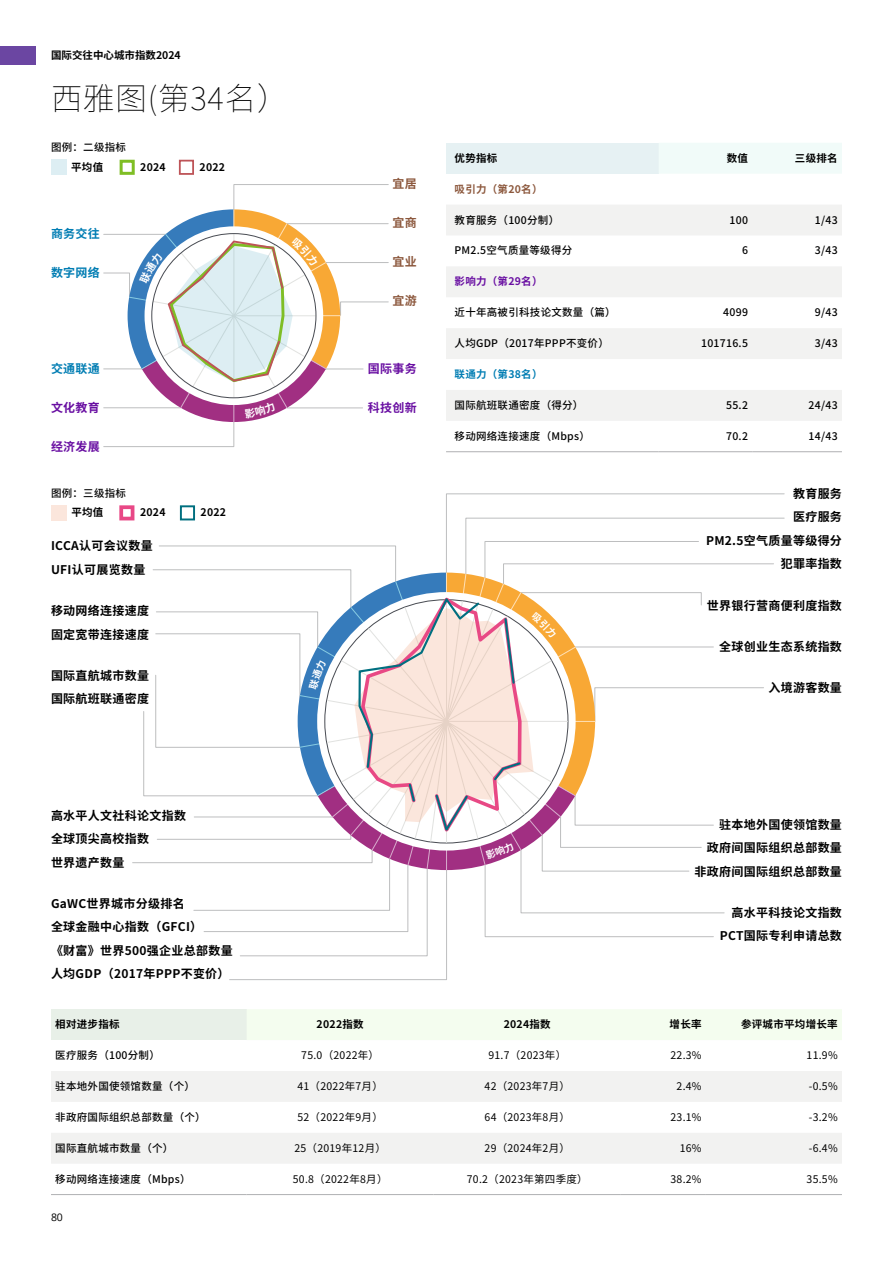
<style>
.page{position:relative;width:893px;height:1263px;background:#fff}
.page>*{position:absolute;margin:0;border:0;box-sizing:border-box;transform-origin:0 0}
.城市画像-标题{font:100 31.5px "Noto Sans CJK";letter-spacing:.025em;color:#000}
.t1{font:700 12px/23.4px "Noto Sans CJK";letter-spacing:.025em;color:#000}
.t2{font:700 12px "Noto Sans CJK";letter-spacing:.025em;color:#690fa2}
.t3{font:700 12px "Noto Sans CJK";letter-spacing:.025em;color:#007db3}
.t4{font:700 12px "Noto Sans CJK";letter-spacing:.025em;color:#8c583d}
.优势指标-右列{font:10.5px "Noto Sans CJK";letter-spacing:.025em;color:#000}
.优势指标-2列{font:500 10.5px "Noto Sans CJK";letter-spacing:.025em;color:#000}
.优势指标-头行-右{font:700 10.5px "Noto Sans CJK";letter-spacing:.025em;color:#000}
.优势指标-右列-2{font:500 10.5px "Noto Sans CJK";letter-spacing:.025em;color:#000}
.优势指标-头行-右-2{font:700 10.5px "Noto Sans CJK";color:#000}
.优势指标-头行-左{font:700 10.5px "Noto Sans CJK";letter-spacing:.025em;color:#000}
.优势指标-左列{font:700 10.5px "Noto Sans CJK";letter-spacing:.025em;color:#8c583d}
.优势指标-左列-2{font:700 10.5px "Noto Sans CJK";letter-spacing:.025em;color:#690fa2}
.优势指标-左列-3{font:700 10.5px "Noto Sans CJK";letter-spacing:.025em;color:#007db3}
.t5{font:10.5px "Open Sans";color:#000}
</style>
<div class="page">
<svg style="left:446px;top:493px;width:339px;height:24px"></svg>
<div style="left:51px;top:505px;width:15px;height:15px;background:#fbe6dc"></div>
<div style="left:119px;top:505px;width:15px;height:15px;border:4px solid #e84886"></div>
<div style="left:180px;top:505px;width:15px;height:15px;border:2px solid #006f7f"></div>
<div style="left:120px;top:160px;width:15px;height:15px;border:3px solid #7fbe25"></div>
<div style="left:51px;top:160px;width:15px;height:15px;background:#ddeef3"></div>
<div style="left:179px;top:160px;width:15px;height:15px;border:2px solid #be5458"></div>
<div style="left:51px;top:1009px;width:196px;height:31px;background:#e8f0e8"></div>
<div style="left:247px;top:1009px;width:595px;height:31px;background:#f4fdef"></div>
<svg style="left:51px;top:1071px;width:791px;height:92px;fill:#f2f2f1"></svg>
<hr style="left:51px;top:1194px;width:196px;height:1px;background:#afb0b2">
<hr style="left:247px;top:1194px;width:187px;height:1px;background:#afb0b2">
<hr style="left:434px;top:1194px;width:187px;height:1px;background:#afb0b2">
<hr style="left:621px;top:1194px;width:85px;height:1px;background:#afb0b2">
<hr style="left:706px;top:1194px;width:136px;height:1px;background:#afb0b2">
<div style="left:446px;top:143px;width:213px;height:31px;background:#e6f1f3"></div>
<div style="left:659px;top:143px;width:183px;height:30px;background:#f1fbf9"></div>
<svg style="left:446px;top:205px;width:396px;height:216px;fill:#f2f2f1"></svg>
<hr style="left:446px;top:451px;width:213px;height:1px;background:#afb0b2">
<hr style="left:659px;top:451px;width:93px;height:1px;background:#afb0b2">
<hr style="left:752px;top:451px;width:90px;height:1px;background:#afb0b2">
<div style="left:0;top:47px;width:36px;height:18px;background:#6b46a2"></div>
<svg style="left:103px;top:184px;width:286px;height:263px"></svg>
<svg style="left:132px;top:517px;width:653px;height:463px"></svg>
<p class="优势指标-头行-右-2" style="left:51px;top:50px;width:131px">国际交往中心城市指数2024</p>
<p class="城市画像-标题" style="left:51px;top:81px;width:239px">西雅图(第34名）</p>
<p class="优势指标-2列" style="left:51px;top:141px;width:77px">图例：二级指标</p>
<p class="优势指标-头行-右" style="left:71px;top:161px;width:34px">平均值</p>
<p class="优势指标-头行-右" style="left:140px;top:161px;width:27px">2024</p>
<p class="优势指标-头行-右" style="left:200px;top:161px;width:27px">2022</p>
<p class="t3" style="left:51px;top:227px;width:50px">商务交往</p>
<p class="t3" style="left:51px;top:266px;width:50px">数字网络</p>
<p class="t3" style="left:51px;top:361px;width:50px">交通联通</p>
<p class="t2" style="left:51px;top:400px;width:50px">文化教育</p>
<p class="t2" style="left:51px;top:439px;width:50px">经济发展</p>
<p class="优势指标-2列" style="left:51px;top:487px;width:77px">图例：三级指标</p>
<p class="优势指标-头行-右" style="left:71px;top:507px;width:34px">平均值</p>
<p class="优势指标-头行-右" style="left:140px;top:507px;width:27px">2024</p>
<p class="优势指标-头行-右" style="left:201px;top:507px;width:27px">2022</p>
<p class="t1" style="left:51px;top:534px;width:103px">ICCA认可会议数量<br>UFI认可展览数量</p>
<p class="t1" style="left:51px;top:599px;width:100px">移动网络连接速度固定宽带连接速度</p>
<p class="t1" style="left:51px;top:664px;width:100px">国际直航城市数量国际航班联通密度</p>
<p class="t1" style="left:51px;top:804px;width:136px">高水平人文社科论文指数全球顶尖高校指数<br>世界遗产数量</p>
<p class="t1" style="left:51px;top:892px;width:183px">GaWC世界城市分级排名<br>全球金融中心指数（GFCI）<br>《财富》世界500强企业总部数量人均GDP（2017年PPP不变价）</p>
<p class="t4" style="left:392px;top:177px;width:26px">宜居</p>
<p class="t4" style="left:392px;top:216px;width:26px">宜商</p>
<p class="t4" style="left:392px;top:255px;width:26px">宜业</p>
<p class="t4" style="left:392px;top:294px;width:26px">宜游</p>
<p class="t2" style="left:368px;top:362px;width:50px">国际事务</p>
<p class="t2" style="left:368px;top:401px;width:50px">科技创新</p>
<p class="优势指标-头行-左" style="left:455px;top:152px;width:44px">优势指标</p>
<p class="优势指标-头行-右" style="left:727px;top:152px;width:23px">数值</p>
<p class="优势指标-头行-右" style="left:795px;top:152px;width:44px">三级排名</p>
<p class="优势指标-左列" style="left:455px;top:183px;width:89px">吸引力（第20名）</p>
<p class="优势指标-2列" style="left:455px;top:214px;width:106px">教育服务（100分制）</p>
<p class="优势指标-右列-2" style="left:729px;top:214px;width:20px">100</p>
<p class="优势指标-右列-2" style="left:815px;top:214px;width:24px">1/43</p>
<p class="优势指标-2列" style="left:455px;top:245px;width:119px">PM2.5空气质量等级得分</p>
<p class="优势指标-右列-2" style="left:742px;top:245px;width:7px">6</p>
<p class="优势指标-右列-2" style="left:815px;top:245px;width:24px">3/43</p>
<p class="优势指标-左列-2" style="left:455px;top:276px;width:89px">影响力（第29名）</p>
<p class="优势指标-2列" style="left:455px;top:306px;width:163px">近十年高被引科技论文数量（篇）</p>
<p class="优势指标-右列-2" style="left:723px;top:306px;width:26px">4099</p>
<p class="优势指标-右列-2" style="left:815px;top:306px;width:24px">9/43</p>
<p class="优势指标-2列" style="left:455px;top:337px;width:156px">人均GDP（2017年PPP不变价）</p>
<p class="优势指标-右列-2" style="left:701px;top:337px;width:48px">101716.5</p>
<p class="优势指标-右列-2" style="left:815px;top:337px;width:24px">3/43</p>
<p class="优势指标-左列-3" style="left:455px;top:368px;width:89px">联通力（第38名）</p>
<p class="优势指标-2列" style="left:455px;top:399px;width:130px">国际航班联通密度（得分）</p>
<p class="优势指标-右列-2" style="left:726px;top:399px;width:23px">55.2</p>
<p class="优势指标-右列-2" style="left:809px;top:399px;width:31px">24/43</p>
<p class="优势指标-2列" style="left:455px;top:430px;width:137px">移动网络连接速度（Mbps）</p>
<p class="优势指标-右列-2" style="left:726px;top:430px;width:23px">70.2</p>
<p class="优势指标-右列-2" style="left:809px;top:430px;width:31px">14/43</p>
<p class="t1" style="left:706px;top:482px;width:137px;text-align:right">教育服务<br>医疗服务<br>PM2.5空气质量等级得分犯罪率指数</p>
<p class="t1" style="left:707px;top:594px;width:136px">世界银行营商便利度指数</p>
<p class="t1" style="left:719px;top:635px;width:124px">全球创业生态系统指数</p>
<p class="t1" style="left:768px;top:677px;width:75px">入境游客数量</p>
<p class="t1" style="left:695px;top:813px;width:149px;text-align:right">驻本地外国使领馆数量<br>政府间国际组织总部数量非政府间国际组织总部数量</p>
<p class="t1" style="left:720px;top:901px;width:124px;text-align:right">高水平科技论文指数<br>PCT国际专利申请总数</p>
<p class="优势指标-头行-左" style="left:55px;top:1018px;width:66px">相对进步指标</p>
<p class="优势指标-头行-右" style="left:317px;top:1018px;width:49px">2022指数</p>
<p class="优势指标-头行-右" style="left:504px;top:1018px;width:49px">2024指数</p>
<p class="优势指标-头行-右" style="left:670px;top:1018px;width:34px">增长率</p>
<p class="优势指标-头行-右" style="left:741px;top:1018px;width:98px">参评城市平均增长率</p>
<p class="优势指标-2列" style="left:55px;top:1049px;width:106px">医疗服务（100分制）</p>
<p class="优势指标-右列" style="left:301px;top:1049px;width:79px">75.0（2022年）</p>
<p class="优势指标-右列" style="left:488px;top:1049px;width:79px">91.7（2023年）</p>
<p class="优势指标-右列" style="left:670px;top:1049px;width:33px">22.3%</p>
<p class="优势指标-右列" style="left:807px;top:1049px;width:33px">11.9%</p>
<p class="优势指标-2列" style="left:55px;top:1080px;width:141px">驻本地外国使领馆数量（个）</p>
<p class="优势指标-右列" style="left:297px;top:1080px;width:87px">41（2022年7月）</p>
<p class="优势指标-右列" style="left:485px;top:1080px;width:87px">42（2023年7月）</p>
<p class="优势指标-右列" style="left:677px;top:1080px;width:27px">2.4%</p>
<p class="优势指标-右列" style="left:809px;top:1080px;width:30px">-0.5%</p>
<p class="优势指标-2列" style="left:55px;top:1111px;width:152px">非政府国际组织总部数量（个）</p>
<p class="优势指标-右列" style="left:297px;top:1111px;width:87px">52（2022年9月）</p>
<p class="优势指标-右列" style="left:485px;top:1111px;width:87px">64（2023年8月）</p>
<p class="优势指标-右列" style="left:670px;top:1111px;width:33px">23.1%</p>
<p class="优势指标-右列" style="left:809px;top:1111px;width:30px">-3.2%</p>
<p class="优势指标-2列" style="left:55px;top:1142px;width:120px">国际直航城市数量（个）</p>
<p class="优势指标-右列" style="left:294px;top:1142px;width:93px">25（2019年12月）</p>
<p class="优势指标-右列" style="left:485px;top:1142px;width:87px">29（2024年2月）</p>
<p class="优势指标-右列" style="left:680px;top:1142px;width:23px">16%</p>
<p class="优势指标-右列" style="left:809px;top:1142px;width:30px">-6.4%</p>
<p class="优势指标-2列" style="left:55px;top:1173px;width:137px">移动网络连接速度（Mbps）</p>
<p class="优势指标-右列" style="left:293px;top:1173px;width:96px">50.8（2022年8月）</p>
<p class="优势指标-右列" style="left:467px;top:1173px;width:122px">70.2（2023年第四季度）</p>
<p class="优势指标-右列" style="left:670px;top:1173px;width:33px">38.2%</p>
<p class="优势指标-右列" style="left:807px;top:1173px;width:33px">35.5%</p>
<p class="t5" style="left:51px;top:1210px;width:13px">80</p>
</div>
